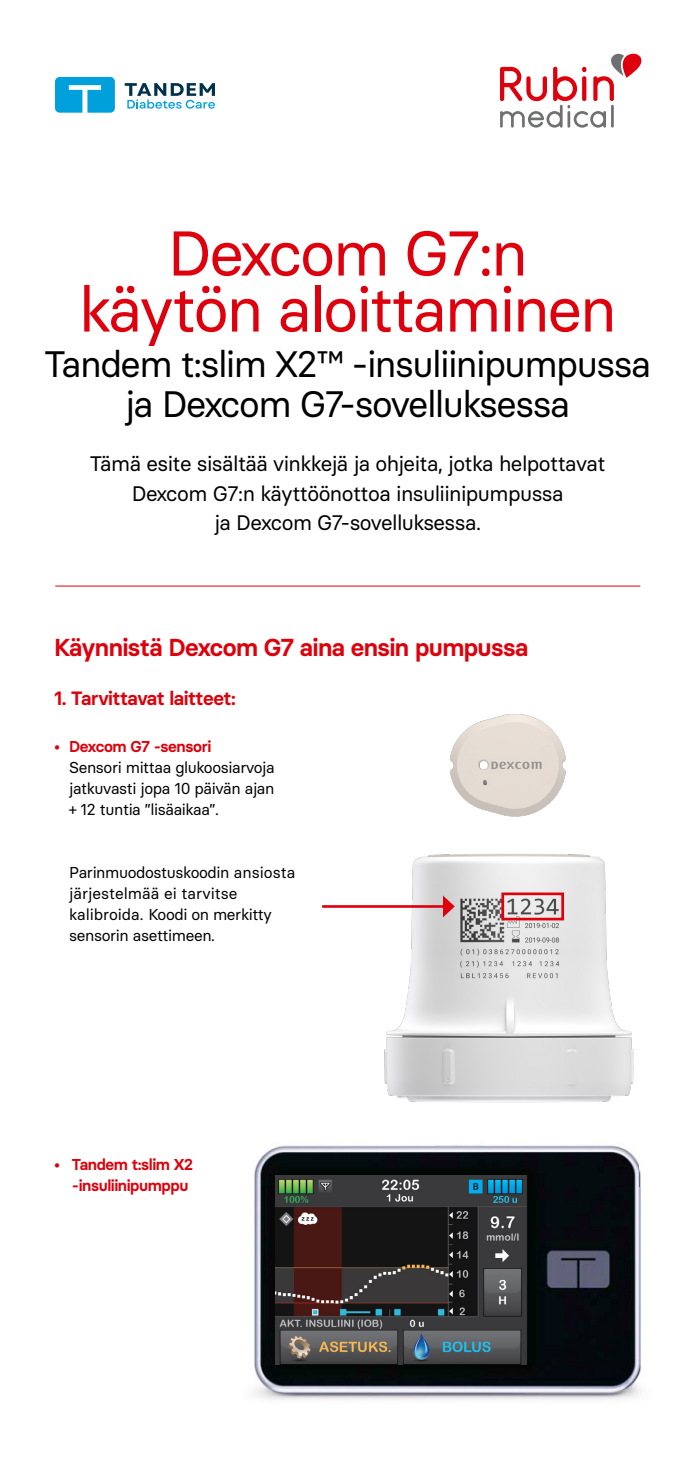
<style>
.page{position:relative;width:695px;height:1474px;background:#fff}
.page>*{position:absolute;margin:0;border:0;box-sizing:border-box;transform-origin:0 0}
.t1{font:63px/56px "Basier Circle";letter-spacing:-.04em;color:#de000c;text-align:center}
.t2{font:36.75px/40.2px "Basier Circle";letter-spacing:-.04em;color:#000;text-align:center}
.t3{font:600 24.5px "Basier Circle";letter-spacing:-.025em;color:#de000c}
.t4{font:21px/29.4px "Basier Circle";letter-spacing:-.025em;color:#000;text-align:center}
.t5{font:600 19.25px "Basier Circle";letter-spacing:-.025em;color:#de000c}
.t6{font:15.75px/21px "Basier Circle";letter-spacing:-.025em;color:#000;text-align:justify}
.t7{font:600 15.75px/21px "Basier Circle";letter-spacing:-.025em;color:#de000c;text-align:right}
</style>
<div class="page">
<svg style="left:500px;top:54px;width:141px;height:74px"></svg>
<hr style="left:611px;top:105px;width:2px;height:23px;background:#6f7070">
<hr style="left:55px;top:585px;width:585px;height:1px;background:#de000c">
<svg style="left:55px;top:77px;width:60px;height:36px"></svg>
<svg style="left:125px;top:83px;width:90px;height:26px"></svg>
<img style="left:367px;top:854px;width:267px;height:249px">
<img style="left:449px;top:714px;width:117px;height:103px">
<div style="left:501px;top:892px;width:63px;height:28px;border:3px solid #de000c"></div>
<hr style="left:322px;top:905px;width:124px;height:2px;background:#de000c">
<svg style="left:443px;top:895px;width:11px;height:22px"></svg>
<img style="left:254px;top:1145px;width:387px;height:255px">
<img style="left:275px;top:1175px;width:251px;height:188px">
<h1 class="t1" style="left:79px;top:224px;width:539px">Dexcom G7:n käytön aloittaminen</h1>
<h2 class="t2" style="left:44px;top:343px;width:608px">Tandem t:slim X2™ -insuliinipumpussa ja Dexcom G7-sovelluksessa</h2>
<h3 class="t4" style="left:90px;top:448px;width:517px">Tämä esite sisältää vinkkejä ja ohjeita, jotka helpottavat<br>Dexcom G7:n käyttöönottoa insuliinipumpussa<br>ja Dexcom G7-sovelluksessa.</h3>
<h3 class="t3" style="left:54px;top:632px;width:475px">Käynnistä Dexcom G7 aina ensin pumpussa</h3>
<p class="t5" style="left:54px;top:686px;width:183px">1. Tarvittavat laitteet:</p>
<p class="t7" style="left:54px;top:736px;width:158px">• Dexcom G7 -sensori</p>
<p class="t6" style="left:69px;top:757px;width:207px">Sensori mittaa glukoosiarvoja jatkuvasti jopa 10 päivän ajan + 12 tuntia ”lisäaikaa”.</p>
<p class="t6" style="left:69px;top:861px;width:228px;text-align:left">Parinmuodostuskoodin ansiosta järjestelmää ei tarvitse kalibroida. Koodi on merkitty sensorin asettimeen.</p>
<p class="t7" style="left:54px;top:1153px;width:140px">• Tandem t:slim X2 -insuliinipumppu</p>
</div>
